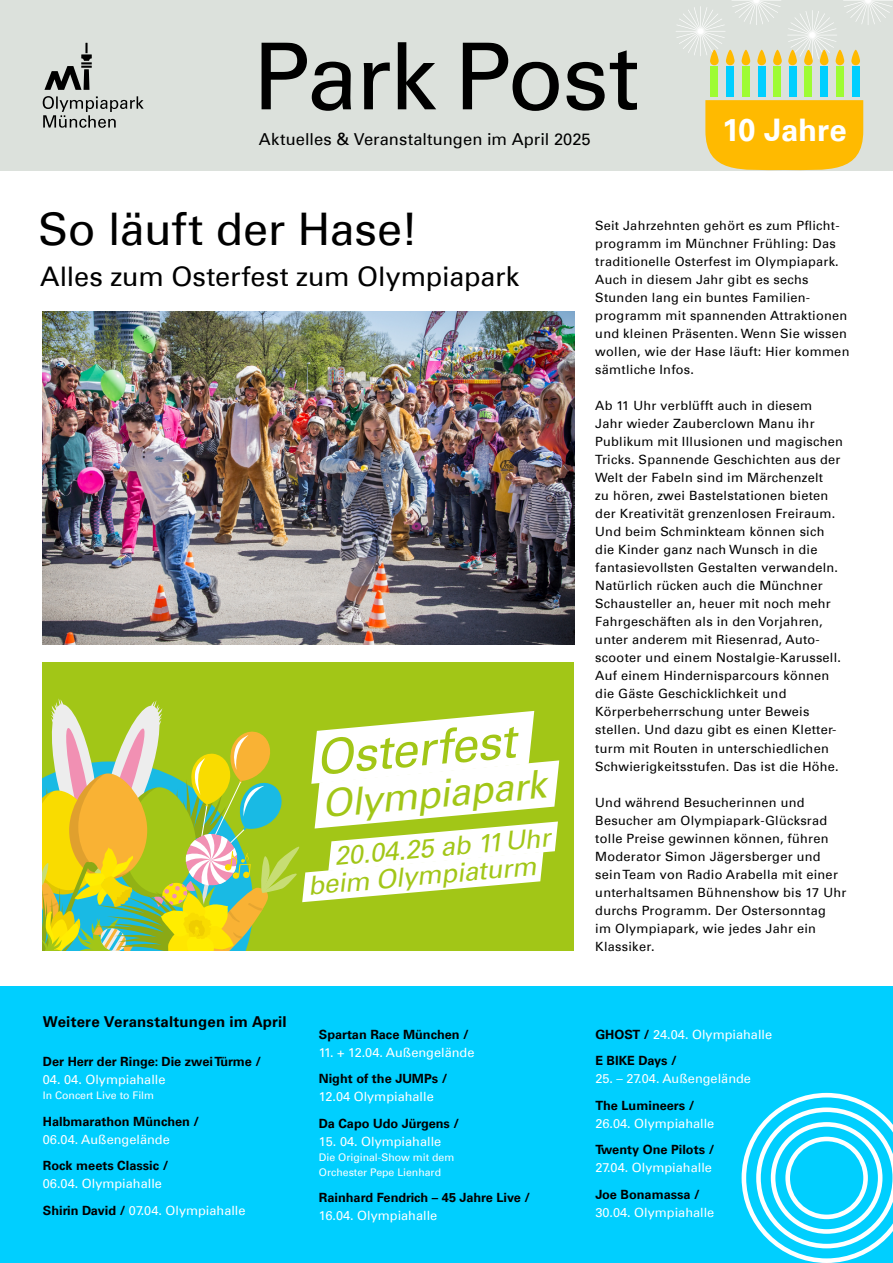
<style>
.page{position:relative;width:893px;height:1263px;background:#fff}
.page>*{position:absolute;margin:0;border:0;box-sizing:border-box;transform-origin:0 0}
.t1{font:92.25px "Univers Com 55 Roman";letter-spacing:-.025em;color:#000}
.t2{font:italic 47.85px "Univers Com 55";color:#a2c617}
.t3{font:45px "Univers Com 55 Roman";letter-spacing:-.005em;color:#000}
.t4{font:italic 38.25px "Univers Com 55";color:#a2c617}
.t5{font:700 31.05px "Univers Com 65";letter-spacing:-.005em;color:#fff}
.t6{font:27px "Univers Com 55 Roman";letter-spacing:-.005em;color:#000}
.t7{font:italic 26.1px/27.2px "Univers Com 55";color:#a2c617}
.t8{font:16.5px "Univers Com 55 Roman";letter-spacing:.005em;color:#000}
.t9{font:700 15px "Univers Com 65";letter-spacing:.01em;color:#000}
.t10{font:12.75px/18px "Univers Com 55 Roman";letter-spacing:.02em;color:#000}
.t11{font:12.75px/26.5px "Univers Com 55 Roman";color:#fff}
.t12{font:700 12.75px "Univers Com 65";color:#000}
.t13{font:10.5px/15px "Univers Com 55 Roman";color:#fff}
.s1{font-family:"Univers Com 65";font-weight:700;color:#000}
</style>
<div class="page">
<div style="left:0;top:0;width:893px;height:170px;background:#dce1dc"></div>
<svg style="left:43px;top:43px;width:101px;height:85px"></svg>
<svg style="left:676px;top:6px;width:49px;height:50px"></svg>
<svg style="left:732px;top:0;width:49px;height:25px"></svg>
<svg style="left:843px;top:0;width:50px;height:25px"></svg>
<svg style="left:788px;top:10px;width:49px;height:50px"></svg>
<svg style="left:705px;top:100px;width:158px;height:70px"></svg>
<div style="left:852px;top:67px;width:7px;height:30px;background:#00cfff"></div>
<svg style="left:851px;top:50px;width:9px;height:15px"></svg>
<div style="left:836px;top:67px;width:7px;height:30px;background:#9efc33"></div>
<div style="left:836px;top:50px;width:8px;height:15px;background:#ffba00;border-radius:4px"></div>
<div style="left:821px;top:67px;width:7px;height:30px;background:#00cfff"></div>
<svg style="left:820px;top:50px;width:8px;height:15px"></svg>
<div style="left:805px;top:67px;width:7px;height:30px;background:#9efc33"></div>
<svg style="left:804px;top:50px;width:9px;height:15px"></svg>
<div style="left:789px;top:67px;width:7px;height:30px;background:#00cfff"></div>
<svg style="left:788px;top:50px;width:9px;height:15px"></svg>
<div style="left:774px;top:67px;width:7px;height:30px;background:#9efc33"></div>
<svg style="left:773px;top:50px;width:9px;height:15px"></svg>
<div style="left:758px;top:67px;width:7px;height:30px;background:#00cfff"></div>
<svg style="left:757px;top:50px;width:9px;height:15px"></svg>
<div style="left:742px;top:67px;width:7px;height:30px;background:#9efc33"></div>
<div style="left:742px;top:50px;width:8px;height:15px;background:#ffba00;border-radius:4px"></div>
<div style="left:727px;top:67px;width:7px;height:30px;background:#00cfff"></div>
<svg style="left:726px;top:50px;width:8px;height:15px"></svg>
<div style="left:711px;top:67px;width:7px;height:30px;background:#9efc33"></div>
<svg style="left:710px;top:50px;width:9px;height:15px"></svg>
<div style="left:0;top:986px;width:893px;height:277px;background:#00cfff"></div>
<svg style="left:742px;top:1093px;width:151px;height:170px"></svg>
<img style="left:43px;top:311px;width:531px;height:333px">
<div style="left:43px;top:662px;width:531px;height:288px;background:#a2c617"></div>
<svg style="left:43px;top:698px;width:516px;height:252px"></svg>
<h1 class="t1" style="left:253px;top:21px;width:388px">Park Post</h1>
<p class="t8" style="left:259px;top:129px;width:333px">Aktuelles &amp; Veranstaltungen im April 2025</p>
<h3 class="t5" style="left:722px;top:111px;width:126px">10 Jahre</h3>
<h3 class="t3" style="left:38px;top:202px;width:381px">So läuft der Hase!</h3>
<p class="t10" style="left:595px;top:217px;width:256px">Seit Jahrzehnten gehört es zum Pflicht&shy;programm im Münchner Frühling: Das traditionelle Osterfest im Olympiapark.<br>Auch in diesem Jahr gibt es sechs Stunden lang ein buntes Familien&shy;programm mit spannenden Attraktionen und kleinen Präsenten. Wenn Sie wissen wollen, wie der Hase läuft: Hier kommen sämtliche Infos.</p>
<p class="t10" style="left:595px;top:397px;width:249px">Ab 11 Uhr verblüfft auch in diesem<br>Jahr wieder Zauberclown Manu ihr Publikum mit Illusionen und magischen Tricks. Spannende Geschichten aus der Welt der Fabeln sind im Märchenzelt<br>zu hören, zwei Bastelstationen bieten der Kreativität grenzenlosen Freiraum.<br>Und beim Schminkteam können sich die Kinder ganz nach Wunsch in die fantasievollsten Gestalten verwandeln.<br>Natürlich rücken auch die Münchner Schausteller an, heuer mit noch mehr Fahrgeschäften als in den Vorjahren, unter anderem mit Riesenrad, Auto&shy;scooter und einem Nostalgie-Karussell.<br>Auf einem Hindernisparcours können die Gäste Geschicklichkeit und Körperbeherrschung unter Beweis stellen. Und dazu gibt es einen Kletter&shy;turm mit Routen in unterschiedlichen Schwierigkeitsstufen. Das ist die Höhe.</p>
<p class="t10" style="left:595px;top:793px;width:253px">Und während Besucherinnen und<br>Besucher am Olympiapark-Glücksrad tolle Preise gewinnen können, führen<br>Moderator Simon Jägersberger und sein Team von Radio Arabella mit einer unterhaltsamen Bühnenshow bis 17 Uhr durchs Programm. Der Ostersonntag<br>im Olympiapark, wie jedes Jahr ein<br>Klassiker.</p>
<h3 class="t6" style="left:40px;top:260px;width:481px">Alles zum Osterfest zum Olympiapark</h3>
<h2 class="t2" style="left:313px;top:729px;width:202px;rotate:-5deg">Osterfest</h2>
<h3 class="t4" style="left:320px;top:781px;width:226px;rotate:-5deg">Olympiapark</h3>
<h3 class="t7" style="left:305px;top:845px;width:247px;text-indent:29px;rotate:-5deg">20.04.25 ab 11Uhr beim Olympiaturm</h3>
<p class="t9" style="left:43px;top:1013px;width:245px">Weitere Veranstaltungen im April</p>
<p class="t12" style="left:43px;top:1054px;width:220px">Der Herr der Ringe: Die zwei Türme /</p>
<p class="t11" style="left:43px;top:1066px;width:124px">04. 04. Olympiahalle</p>
<p class="t13" style="left:43px;top:1088px;width:113px">In Concert Live to Film</p>
<p class="t12" style="left:43px;top:1113px;width:158px">Halbmarathon München /</p>
<p class="t11" style="left:43px;top:1126px;width:128px">06.04. Außengelände</p>
<p class="t12" style="left:43px;top:1158px;width:127px">Rock meets Classic /</p>
<p class="t11" style="left:43px;top:1170px;width:204px">06.04. Olympiahalle<br><span class="s1">Shirin David /</span> 07.04. Olympiahalle</p>
<p class="t12" style="left:319px;top:1027px;width:152px">Spartan Race München /</p>
<p class="t11" style="left:319px;top:1039px;width:157px">11. + 12.04. Außengelände</p>
<p class="t12" style="left:319px;top:1071px;width:130px">Night of the JUMPs /</p>
<p class="t11" style="left:319px;top:1083px;width:116px">12.04 Olympiahalle</p>
<p class="t12" style="left:319px;top:1116px;width:142px">Da Capo Udo Jürgens /</p>
<p class="t11" style="left:319px;top:1128px;width:124px">15. 04. Olympiahalle</p>
<p class="t13" style="left:319px;top:1149px;width:137px">Die Original-Show mit dem<br>Orchester Pepe Lienhard</p>
<p class="t12" style="left:319px;top:1190px;width:213px">Rainhard Fendrich – 45 Jahre Live /</p>
<p class="t11" style="left:319px;top:1202px;width:120px">16.04. Olympiahalle</p>
<p class="t11" style="left:595px;top:1021px;width:178px"><span class="s1">GHOST /</span> 24.04. Olympiahalle</p>
<p class="t12" style="left:595px;top:1053px;width:83px">E BIKE Days /</p>
<p class="t11" style="left:595px;top:1065px;width:157px">25. – 27.04. Außengelände</p>
<p class="t12" style="left:595px;top:1098px;width:101px">The Lumineers /</p>
<p class="t11" style="left:595px;top:1110px;width:121px">26.04. Olympiahalle</p>
<p class="t12" style="left:595px;top:1142px;width:120px">Twenty One Pilots /</p>
<p class="t11" style="left:595px;top:1154px;width:118px">27.04. Olympiahalle</p>
<p class="t12" style="left:595px;top:1187px;width:106px">Joe Bonamassa /</p>
<p class="t11" style="left:595px;top:1199px;width:121px">30.04. Olympiahalle</p>
</div>
